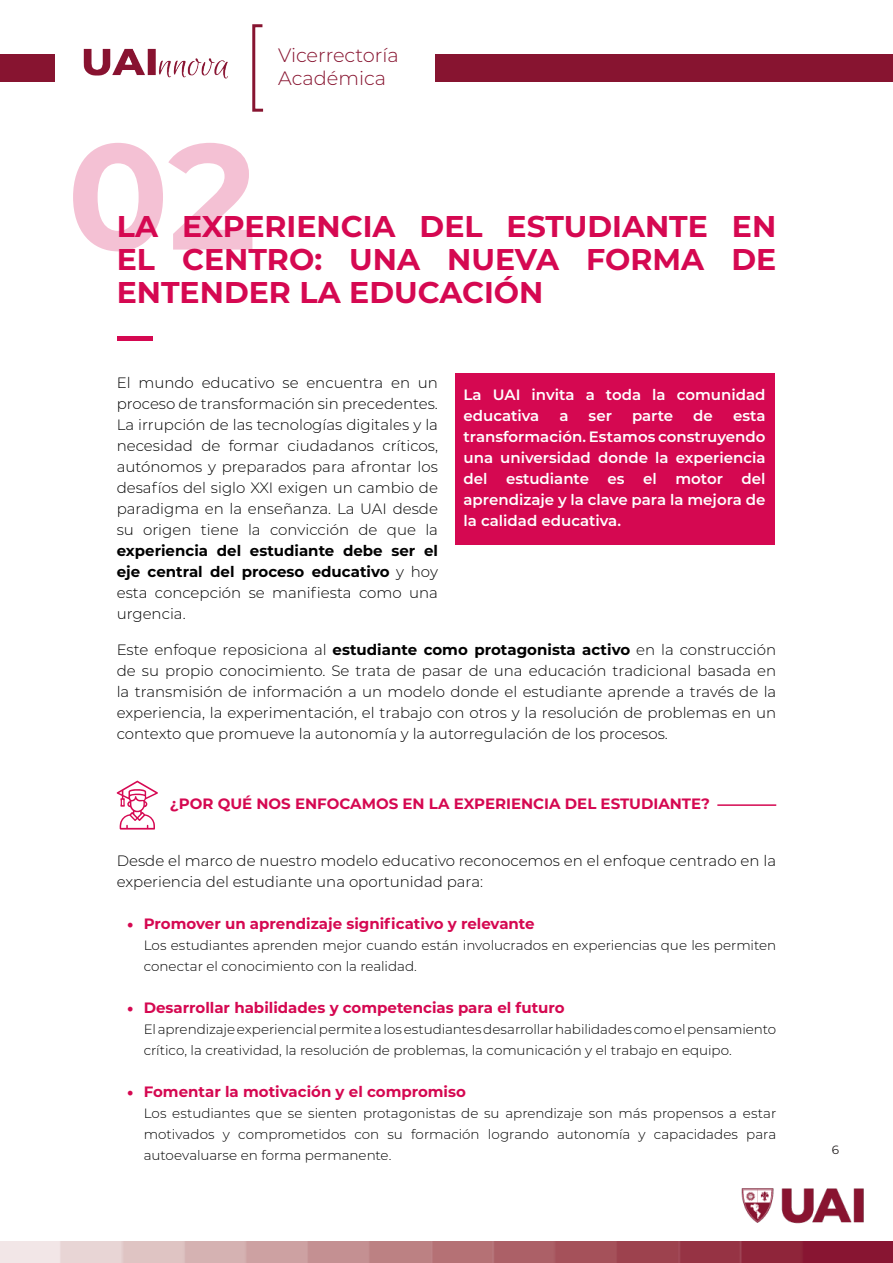
<style>
.page{position:relative;width:893px;height:1263px;background:#fff}
.page>*{position:absolute;margin:0;border:0;box-sizing:border-box;transform-origin:0 0}
.t1{font:700 150px "Montserrat";color:#d50851}
.t2{font:700 30px/33px "Montserrat";color:#d50851;text-align:justify}
.t3{font:300 19.35px/23.2px "Montserrat";color:#871430}
.t4{font:300 15px/21px "Montserrat";color:#000;text-align:justify}
.t5{font:600 15px/21px "Montserrat";color:#fff}
.t6{font:700 15px "Montserrat";color:#d50851}
.t7{font:300 13.5px/21px "Montserrat";color:#000}
.t8{font:12px "Montserrat";color:#231f20}
.s1{font-weight:700}
.s2{font-family:"Minion Pro";font-weight:400;font-size:18px}
</style>
<div class="page">
<div style="left:0;top:54px;width:54px;height:28px;background:#871430"></div>
<img style="left:713px;top:1188px;width:180px;height:54px">
<img style="left:0;top:1242px;width:893px;height:21px">
<svg style="left:252px;top:24px;width:12px;height:88px"></svg>
<div style="left:435px;top:54px;width:458px;height:28px;background:#871430"></div>
<img style="left:83px;top:48px;width:145px;height:31px">
<div style="left:117px;top:336px;width:36px;height:5px;background:#d50851"></div>
<div style="left:455px;top:373px;width:320px;height:171px;background:#d50851"></div>
<svg style="left:117px;top:781px;width:41px;height:48px"></svg>
<hr style="left:717px;top:804px;width:59px;height:2px;background:#d50851">
<p class="t3" style="left:278px;top:43px;width:122px">Vicerrectoría<br>Académica</p>
<h1 class="t1" style="left:67px;top:88px;width:191px">02</h1>
<p class="t2" style="left:117px;top:208px;width:661px">LA EXPERIENCIA DEL ESTUDIANTE EN EL CENTRO: UNA NUEVA FORMA DE ENTENDER LA EDUCACIÓN</p>
<p class="t4" style="left:117px;top:371px;width:323px">El mundo educativo se encuentra en un proceso de transformación sin precedentes.<br>La irrupción de las tecnologías digitales y la necesidad de formar ciudadanos críticos, autónomos y preparados para afrontar los desafíos del siglo XXI exigen un cambio de paradigma en la enseñanza. La UAI desde su origen tiene la convicción de que la <span class="s1">experiencia del estudiante debe ser el eje central del proceso educativo</span> y hoy esta concepción se manifiesta como una urgencia.</p>
<p class="t5" style="left:463px;top:384px;width:303px">La UAI invita a toda la comunidad educativa</p>
<p class="t5" style="left:559px;top:405px;width:11px">a</p>
<p class="t5" style="left:589px;top:405px;width:25px">ser</p>
<p class="t5" style="left:632px;top:405px;width:43px">parte</p>
<p class="t5" style="left:693px;top:405px;width:21px">de</p>
<p class="t5" style="left:463px;top:405px;width:304px;text-align:justify;text-indent:269px">esta transformación. Estamos construyendo una universidad donde la experiencia del estudiante es el motor del aprendizaje y la clave para la mejora de la calidad educativa.</p>
<p class="t4" style="left:117px;top:638px;width:661px">Este enfoque reposiciona al <span class="s1">estudiante como protagonista activo</span> en la construcción de su propio conocimiento. Se trata de pasar de una educación tradicional basada en la transmisión de información a un modelo donde el estudiante aprende a través de la experiencia, la experimentación, el trabajo con otros y la resolución de problemas en un contexto que promueve la autonomía y la autorregulación de los procesos.</p>
<p class="t6" style="left:170px;top:793px;width:541px">¿POR QUÉ NOS ENFOCAMOS EN LA EXPERIENCIA DEL ESTUDIANTE?</p>
<p class="t4" style="left:117px;top:849px;width:661px">Desde el marco de nuestro modelo educativo reconocemos en el enfoque centrado en la experiencia del estudiante una oportunidad para:</p>
<p class="t6" style="left:127px;top:912px;width:409px"><span class="s2">•</span> Promover un aprendizaje significativo y relevante</p>
<p class="t7" style="left:144px;top:934px;width:634px">Los estudiantes aprenden mejor cuando están involucrados en experiencias que les permiten conectar el conocimiento con la realidad.</p>
<p class="t6" style="left:127px;top:996px;width:439px"><span class="s2">•</span> Desarrollar habilidades y competencias para el futuro</p>
<p class="t7" style="left:144px;top:1018px;width:634px">El aprendizaje experiencial permite a los estudiantes desarrollar habilidades como el pensamiento crítico, la creatividad, la resolución de problemas, la comunicación y el trabajo en equipo.</p>
<p class="t6" style="left:127px;top:1080px;width:341px"><span class="s2">•</span> Fomentar la motivación y el compromiso</p>
<p class="t7" style="left:144px;top:1102px;width:634px;text-align:justify">Los estudiantes que se sienten protagonistas de su aprendizaje son más propensos a estar motivados y comprometidos con su formación logrando autonomía y capacidades para autoevaluarse en forma permanente.</p>
<p class="t8" style="left:832px;top:1142px;width:9px">6</p>
</div>
